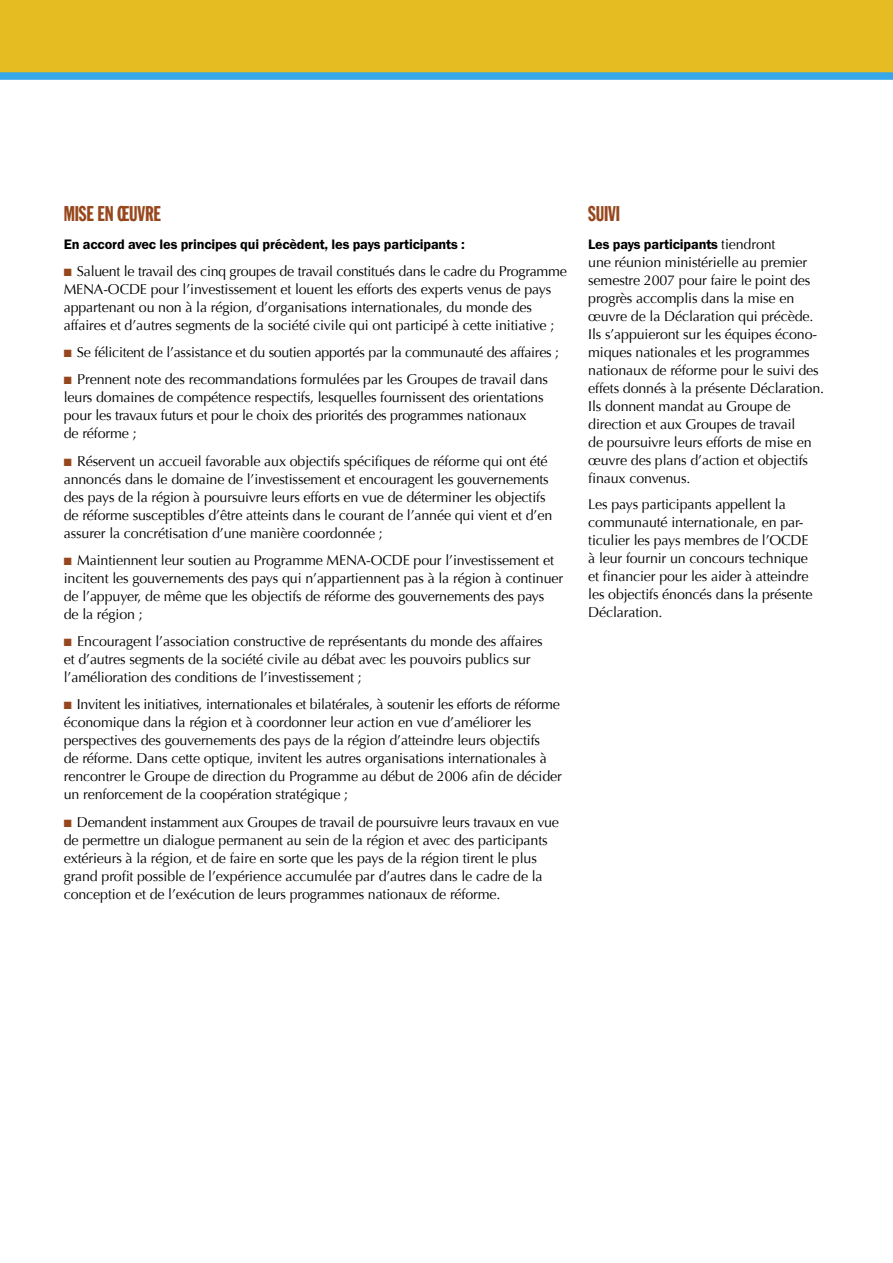
<style>
.page{position:relative;width:893px;height:1263px;background:#fff}
.page>*{position:absolute;margin:0;border:0;box-sizing:border-box;transform-origin:0 0}
.t1{font:21px "Franklin Gothic Extra Cond";letter-spacing:-.01em;color:#97471d}
.t2{font:14.25px/18px "Optima";letter-spacing:-.01em;color:#000}
.t3{font:600 14.25px "Franklin Got ITC";letter-spacing:-.01em;color:#000}
.s1{color:#97471d}
.s2{font-family:"Optima";font-weight:400}
</style>
<div class="page">
<div style="left:0;top:0;width:893px;height:72px;background:#e5bc21"></div>
<div style="left:0;top:72px;width:893px;height:8px;background:#36a7e9"></div>
<h1 class="t1" style="left:64px;top:203px;width:98px">MISE EN ŒUVRE</h1>
<p class="t3" style="left:64px;top:236px;width:403px">En accord avec les principes qui précèdent, les pays participants :</p>
<p class="t2" style="left:64px;top:262px;width:505px"><span class="s1">■</span> Saluent le travail des cinq groupes de travail constitués dans le cadre du Programme MENA-OCDE pour l’investissement et louent les efforts des experts venus de pays appartenant ou non à la région, d’organisations internationales, du monde des affaires et d’autres segments de la société civile qui ont participé à cette initiative ;</p>
<p class="t2" style="left:64px;top:343px;width:497px"><span class="s1">■</span> Se félicitent de l’assistance et du soutien apportés par la communauté des affaires ;</p>
<p class="t2" style="left:64px;top:371px;width:486px"><span class="s1">■</span> Prennent note des recommandations formulées par les Groupes de travail dans leurs domaines de compétence respectifs, lesquelles fournissent des orientations pour les travaux futurs et pour le choix des priorités des programmes nationaux<br>de réforme ;</p>
<p class="t2" style="left:64px;top:452px;width:490px"><span class="s1">■</span> Réservent un accueil favorable aux objectifs spécifiques de réforme qui ont été annoncés dans le domaine de l’investissement et encouragent les gouvernements des pays de la région à poursuivre leurs efforts en vue de déterminer les objectifs de réforme susceptibles d’être atteints dans le courant de l’année qui vient et d’en assurer la concrétisation d’une manière coordonnée ;</p>
<p class="t2" style="left:64px;top:551px;width:501px"><span class="s1">■</span> Maintiennent leur soutien au Programme MENA-OCDE pour l’investissement et incitent les gouvernements des pays qui n’appartiennent pas à la région à continuer de l’appuyer, de même que les objectifs de réforme des gouvernements des pays<br>de la région ;</p>
<p class="t2" style="left:64px;top:632px;width:480px"><span class="s1">■</span> Encouragent l’association constructive de représentants du monde des affaires et d’autres segments de la société civile au débat avec les pouvoirs publics sur l’amélioration des conditions de l’investissement ;</p>
<p class="t2" style="left:64px;top:696px;width:500px"><span class="s1">■</span> Invitent les initiatives, internationales et bilatérales, à soutenir les efforts de réforme économique dans la région et à coordonner leur action en vue d’améliorer les perspectives des gouvernements des pays de la région d’atteindre leurs objectifs<br>de réforme. Dans cette optique, invitent les autres organisations internationales à rencontrer le Groupe de direction du Programme au début de 2006 afin de décider un renforcement de la coopération stratégique ;</p>
<p class="t2" style="left:64px;top:813px;width:497px"><span class="s1">■</span> Demandent instamment aux Groupes de travail de poursuivre leurs travaux en vue de permettre un dialogue permanent au sein de la région et avec des participants extérieurs à la région, et de faire en sorte que les pays de la région tirent le plus grand profit possible de l’expérience accumulée par d’autres dans le cadre de la conception et de l’exécution de leurs programmes nationaux de réforme.</p>
<h1 class="t1" style="left:588px;top:203px;width:33px">SUIVI</h1>
<p class="t3" style="left:588px;top:236px;width:189px">Les pays participants <span class="s2">tiendront</span></p>
<p class="t2" style="left:588px;top:253px;width:237px">une réunion ministérielle au premier semestre 2007 pour faire le point des progrès accomplis dans la mise en œuvre de la Déclaration qui précède.<br>Ils s’appuieront sur les équipes écono&shy;miques nationales et les programmes nationaux de réforme pour le suivi des effets donnés à la présente Déclaration.<br>Ils donnent mandat au Groupe de direction et aux Groupes de travail<br>de poursuivre leurs efforts de mise en œuvre des plans d’action et objectifs finaux convenus.</p>
<p class="t2" style="left:588px;top:495px;width:226px">Les pays participants appellent la communauté internationale, en par&shy;ticulier les pays membres de l’OCDE à leur fournir un concours technique et financier pour les aider à atteindre les objectifs énoncés dans la présente Déclaration.</p>
</div>
